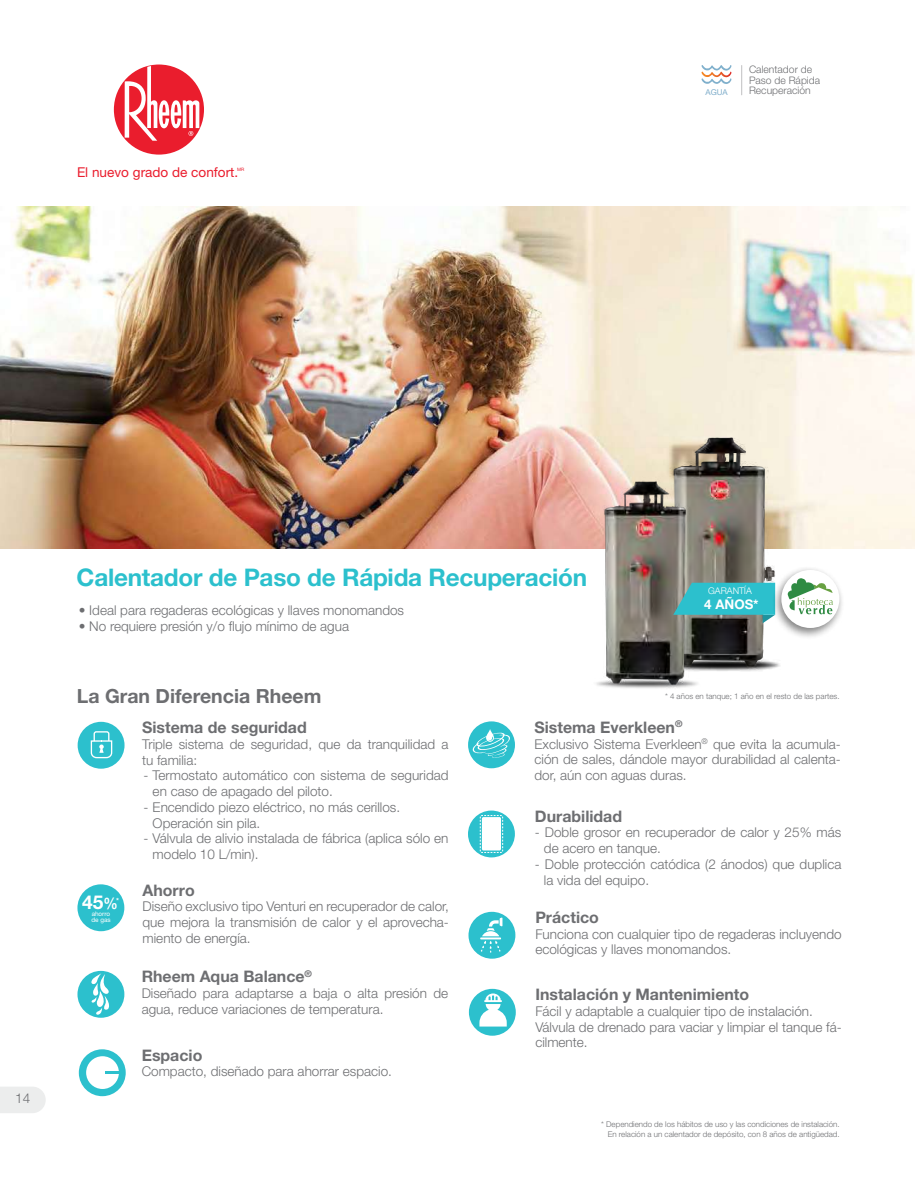
<style>
.page{position:relative;width:915px;height:1191px;background:#fff}
.page>*{position:absolute;margin:0;border:0;box-sizing:border-box;transform-origin:0 0}
.t1{font:700 24.3px "Helvetica Neue LT Std";letter-spacing:-.01em;color:#2cc0cd}
.t2{font:700 19.5px "Helvetica Neue LT Std";color:#6d6e71}
.t3{font:700 19.2px "Helvetica Neue LT Std";color:#fff}
.t4{font:700 15.9px "Helvetica Neue LT Std";color:#6d6e71}
.t5{font:700 15.9px "Helvetica Neue LT Std";color:#fff;scale:.9 1}
.t6{font:300 13.5px/15.8px "Helvetica Neue LT Std";color:#6d6e71}
.t7{font:13.5px "Helvetica Neue LT Std";color:#ea1d2d}
.t8{font:300 13.5px "Rheem Sans";color:#6d6e71}
.t9{font:700 13.35px "Rheem Sans";color:#fff}
.t10{font:300 10.35px/10.6px "Helvetica Neue LT Std";color:#6d6e71}
.t11{font:300 9.15px "Rheem Sans";color:#fff}
.t12{font:8.1px "Helvetica Neue LT Std";color:#80aecb}
.t13{font:300 7.95px/9.4px "Helvetica Neue LT Std";color:#6d6e71;text-align:right}
.t14{font:700 7.2px "Helvetica Neue LT Std";color:#fff}
.t15{font:6.45px "Helvetica Neue LT Std";color:#fff}
.t16{font:4.65px "Helvetica Neue LT Std";color:#ea1d2d}
</style>
<div class="page">
<svg style="left:0;top:1087px;width:46px;height:26px"></svg>
<svg style="left:741px;top:65px;width:1px;height:30px"></svg>
<svg style="left:701px;top:65px;width:30px;height:19px"></svg>
<div style="left:114px;top:64px;width:90px;height:91px;background:#ea1d2d;border-radius:50%"></div>
<svg style="left:125px;top:66px;width:74px;height:75px"></svg>
<img style="left:0;top:206px;width:914px;height:343px">
<img style="left:655px;top:432px;width:129px;height:239px">
<img style="left:587px;top:476px;width:115px;height:213px">
<svg style="left:673px;top:583px;width:97px;height:40px;background:#3ea8b0"></svg>
<div style="left:770px;top:565px;width:74px;height:74px;background:#000;opacity:.5"></div>
<div style="left:781px;top:570px;width:58px;height:58px;background:#fff;border-radius:50%"></div>
<svg style="left:783px;top:578px;width:49px;height:36px"></svg>
<div style="left:78px;top:722px;width:46px;height:46px;background:#2cc0cd;border-radius:50%"></div>
<svg style="left:90px;top:731px;width:23px;height:28px"></svg>
<div style="left:77px;top:884px;width:48px;height:47px;background:#2cc0cd;border-radius:50%"></div>
<div style="left:77px;top:971px;width:47px;height:46px;background:#2cc0cd;border-radius:50%"></div>
<svg style="left:91px;top:973px;width:18px;height:42px"></svg>
<div style="left:468px;top:911px;width:47px;height:48px;background:#2cc0cd;border-radius:50%"></div>
<svg style="left:480px;top:917px;width:22px;height:35px"></svg>
<div style="left:467px;top:810px;width:48px;height:47px;background:#2cc0cd;border-radius:50%"></div>
<svg style="left:479px;top:815px;width:24px;height:38px"></svg>
<div style="left:481px;top:817px;width:20px;height:33px;background:#fff;border-radius:2px"></div>
<div style="left:468px;top:721px;width:47px;height:47px;background:#2cc0cd;border-radius:50%"></div>
<svg style="left:471px;top:732px;width:39px;height:26px"></svg>
<div style="left:78px;top:1049px;width:48px;height:47px;background:#2cc0cd;border-radius:50%"></div>
<div style="left:86px;top:1056px;width:33px;height:33px;background:#fff;border-radius:50%"></div>
<hr style="left:105px;top:1071px;width:15px;height:3px;background:#2cc0cd">
<div style="left:468px;top:988px;width:47px;height:47px;background:#2cc0cd;border-radius:50%"></div>
<svg style="left:479px;top:993px;width:27px;height:33px"></svg>
<p class="t7" style="left:77px;top:164px;width:163px">El nuevo grado de confort.</p>
<p class="t16" style="left:237px;top:167px;width:9px">MR</p>
<p class="t12" style="left:705px;top:87px;width:24px">AGUA</p>
<p class="t10" style="left:748px;top:64px;width:73px">Calentador de<br>Paso de Rápida<br>Recuperación</p>
<p class="t8" style="left:15px;top:1090px;width:17px">14</p>
<h1 class="t1" style="left:77px;top:562px;width:512px">Calentador de Paso de Rápida Recuperación</h1>
<p class="t6" style="left:79px;top:602px;width:327px">• Ideal para regaderas ecológicas y llaves monomandos</p>
<p class="t6" style="left:79px;top:618px;width:272px">• No requiere presión y/o flujo mínimo de agua</p>
<p class="t11" style="left:708px;top:585px;width:45px">GARANTÍA</p>
<p class="t9" style="left:704px;top:596px;width:56px">4 AÑOS*</p>
<h2 class="t2" style="left:77px;top:684px;width:246px">La Gran Diferencia Rheem</h2>
<p class="t4" style="left:142px;top:717px;width:166px">Sistema de seguridad</p>
<p class="t6" style="left:142px;top:736px;width:308px">Triple sistema de seguridad, que da tranquilidad a tu familia:</p>
<p class="t6" style="left:153px;top:767px;width:297px;text-indent:-9px">- Termostato automático con sistema de seguridad en caso de apagado del piloto.</p>
<p class="t6" style="left:153px;top:799px;width:249px;text-indent:-9px">- Encendido piezo eléctrico, no más cerillos.<br>Operación sin pila.</p>
<p class="t6" style="left:153px;top:830px;width:297px;text-indent:-9px">- Válvula de alivio instalada de fábrica (aplica sólo en modelo 10 L/min).</p>
<p class="t4" style="left:142px;top:880px;width:54px">Ahorro</p>
<p class="t6" style="left:142px;top:898px;width:308px;text-align:justify">Diseño exclusivo tipo Venturi en recuperador de calor, que mejora la transmisión de calor y el aprovecha&shy;miento de energía.</p>
<p class="t4" style="left:142px;top:966px;width:172px">Rheem Aqua Balance<sup>®</sup></p>
<p class="t6" style="left:142px;top:984px;width:308px">Diseñado para adaptarse a baja o alta presión de agua, reduce variaciones de temperatura.</p>
<p class="t4" style="left:142px;top:1045px;width:62px">Espacio</p>
<p class="t6" style="left:142px;top:1063px;width:252px">Compacto, diseñado para ahorrar espacio.</p>
<h3 class="t3" style="left:82px;top:890px;width:23px">45</h3>
<p class="t15" style="left:92px;top:910px;width:20px">ahorro</p>
<p class="t5" style="left:103px;top:894px;width:17px">%</p>
<p class="t15" style="left:91px;top:915px;width:21px">de gas</p>
<p class="t14" style="left:116px;top:896px;width:4px">*</p>
<p class="t13" style="left:664px;top:691px;width:176px">* 4 años en tanque; 1 año en el resto de las partes.</p>
<p class="t4" style="left:534px;top:717px;width:149px">Sistema Everkleen<sup>®</sup></p>
<p class="t6" style="left:534px;top:735px;width:308px;text-align:justify">Exclusivo Sistema Everkleen<sup>®</sup> que evita la acumula&shy;ción de sales, dándole mayor durabilidad al calenta&shy;dor, aún con aguas duras.</p>
<p class="t4" style="left:534px;top:806px;width:89px">Durabilidad</p>
<p class="t6" style="left:543px;top:824px;width:299px;text-indent:-9px">- Doble grosor en recuperador de calor y 25% más de acero en tanque.</p>
<p class="t6" style="left:543px;top:856px;width:299px;text-indent:-9px">- Doble protección catódica (2 ánodos) que duplica la vida del equipo.</p>
<p class="t4" style="left:535px;top:907px;width:65px">Práctico</p>
<p class="t6" style="left:535px;top:925px;width:308px">Funciona con cualquier tipo de regaderas incluyendo ecológicas y llaves monomandos.</p>
<p class="t4" style="left:535px;top:984px;width:215px">Instalación y Mantenimiento</p>
<p class="t6" style="left:535px;top:1003px;width:308px">Fácil y adaptable a cualquier tipo de instalación.<br>Válvula de drenado para vaciar y limpiar el tanque fá&shy;cilmente.</p>
<p class="t13" style="left:601px;top:1119px;width:240px">* Dependiendo de los hábitos de uso y las condiciones de instalación.<br>En relación a un calentador de depósito, con 8 años de antigüedad.</p>
</div>
